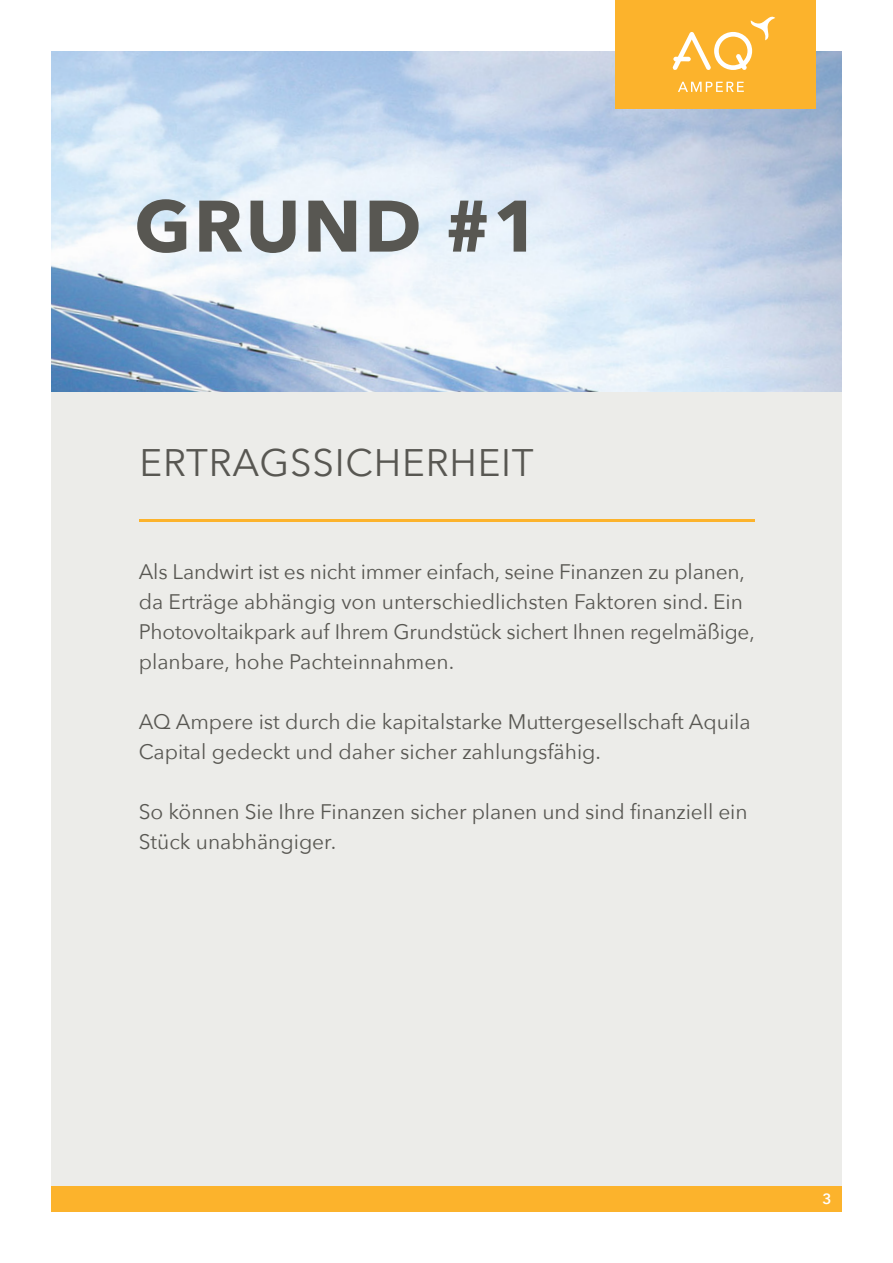
<style>
.page{position:relative;width:893px;height:1263px;background:#fff}
.page>*{position:absolute;margin:0;border:0;box-sizing:border-box;transform-origin:0 0}
.t1{font:700 72px "Avenir Next";letter-spacing:.035em;color:#585752}
.t2{font:38.25px "Avenir Next";letter-spacing:.02em;color:#585752}
.t3{font:21px/30px "Avenir Next";letter-spacing:-.005em;color:#585752}
.t4{font:600 14.85px "Avenir Next";color:#fff}
</style>
<div class="page">
<div style="left:51px;top:391px;width:791px;height:812px;background:#ecece9"></div>
<img style="left:51px;top:51px;width:791px;height:340px">
<hr style="left:139px;top:519px;width:615px;height:2px;background:#fcb32c">
<div style="left:615px;top:0;width:201px;height:109px;background:#fcb32c"></div>
<svg style="left:678px;top:82px;width:66px;height:10px"></svg>
<svg style="left:672px;top:16px;width:103px;height:54px"></svg>
<div style="left:51px;top:1186px;width:791px;height:26px;background:#fcb32c"></div>
<p class="t1" style="left:134px;top:164px;width:408px">GRUND #1</p>
<p class="t2" style="left:140px;top:431px;width:396px">ERTRAGSSICHERHEIT</p>
<p class="t3" style="left:139px;top:556px;width:617px">Als Landwirt ist es nicht immer einfach, seine Finanzen zu planen, da Erträge abhängig von unterschiedlichsten Faktoren sind. Ein Photovoltaikpark auf Ihrem Grundstück sichert Ihnen regelmäßige, planbare, hohe Pachteinnahmen.</p>
<p class="t3" style="left:139px;top:706px;width:613px">AQ Ampere ist durch die kapitalstarke Muttergesellschaft Aquila<br>Capital gedeckt und daher sicher zahlungsfähig.</p>
<p class="t3" style="left:139px;top:796px;width:610px">So können Sie Ihre Finanzen sicher planen und sind finanziell ein<br>Stück unabhängiger.</p>
<p class="t4" style="left:822px;top:1186px;width:11px">3</p>
</div>
